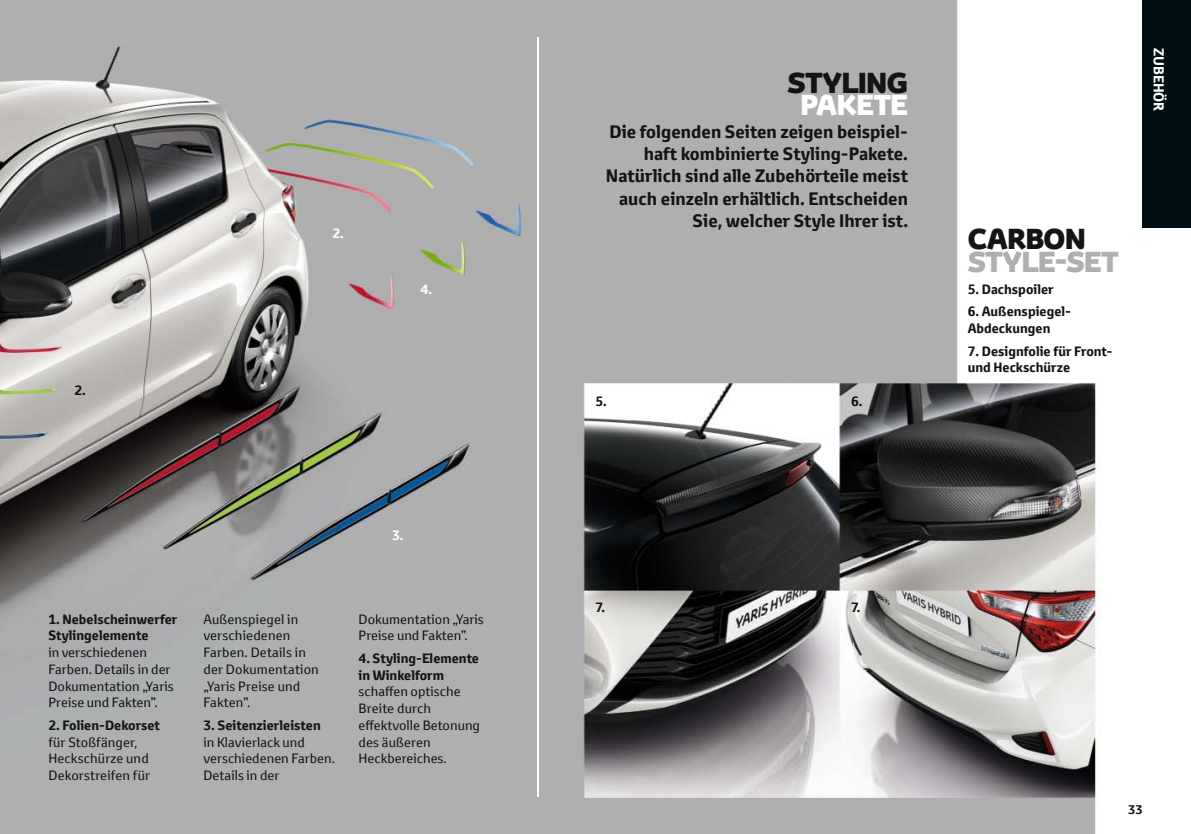
<style>
.page{position:relative;width:1191px;height:834px;background:#fff}
.page>*{position:absolute;margin:0;border:0;box-sizing:border-box;transform-origin:0 0}
.t1{font:800 28px "Toyota Display";letter-spacing:-.03em;color:#131413}
.t2{font:800 28px "Toyota Display";letter-spacing:-.025em;color:#afafb0}
.t3{font:800 28px "Toyota Display";letter-spacing:-.03em;color:#fff}
.t4{font:700 17.5px/22.4px "Toyota Text";color:#131413;text-align:right}
.t5{font:700 14px "Toyota Text";letter-spacing:-.01em;color:#fff}
.t6{font:13.12px/16.8px "Toyota Text";color:#131413}
.t7{font:700 13.12px/16.8px "Toyota Text";color:#131413}
.t8{font:700 13.12px "Toyota Text";color:#fff}
.t9{font:700 12.25px "Toyota Text";color:#131413}
</style>
<div class="page">
<img style="left:0;top:0;width:1190px;height:833px">
<hr style="left:537px;top:37px;width:1px;height:759px;background:#fff">
<div style="left:1142px;top:0;width:49px;height:227px;background:#010e13"></div>
<p class="t7" style="left:74px;top:381px;width:13px">2.</p>
<p class="t8" style="left:332px;top:225px;width:13px">2.</p>
<p class="t8" style="left:420px;top:280px;width:13px">4.</p>
<p class="t8" style="left:392px;top:526px;width:13px">3.</p>
<p class="t7" style="left:48px;top:610px;width:131px">1. Nebelscheinwerfer<br>Stylingelemente</p>
<p class="t6" style="left:48px;top:643px;width:127px">in verschiedenen<br>Farben. Details in der<br>Dokumentation „Yaris<br>Preise und Fakten”.</p>
<p class="t7" style="left:48px;top:716px;width:113px">2. Folien-Dekorset</p>
<p class="t6" style="left:48px;top:733px;width:103px">für Stoßfänger,<br>Heckschürze und<br>Dekorstreifen für</p>
<p class="t6" style="left:203px;top:610px;width:117px">Außenspiegel in verschiedenen<br>Farben. Details in der Dokumentation „Yaris Preise und<br>Fakten”.</p>
<p class="t7" style="left:203px;top:716px;width:119px">3. Seitenzierleisten</p>
<p class="t6" style="left:203px;top:733px;width:133px">in Klavierlack und verschiedenen Farben.<br>Details in der</p>
<p class="t6" style="left:358px;top:610px;width:127px">Dokumentation „Yaris<br>Preise und Fakten”.</p>
<p class="t7" style="left:358px;top:649px;width:122px">4. Styling-Elemente in Winkelform</p>
<p class="t6" style="left:358px;top:683px;width:123px">schaffen optische<br>Breite durch effektvolle Betonung des äußeren<br>Heckbereiches.</p>
<h1 class="t1" style="left:787px;top:63px;width:122px">STYLING</h1>
<h1 class="t3" style="left:800px;top:85px;width:110px">PAKETE</h1>
<h2 class="t4" style="left:606px;top:120px;width:304px">Die folgenden Seiten zeigen beispiel&shy;haft kombinierte Styling-Pakete.<br>Natürlich sind alle Zubehörteile meist auch einzeln erhältlich. Entscheiden Sie, welcher Style Ihrer ist.</h2>
<p class="t7" style="left:595px;top:392px;width:13px">5.</p>
<p class="t7" style="left:851px;top:392px;width:13px">6.</p>
<p class="t5" style="left:1168px;top:48px;width:64px;rotate:90deg">ZUBEHÖR</p>
<h1 class="t1" style="left:967px;top:219px;width:120px">CARBON</h1>
<h1 class="t2" style="left:967px;top:241px;width:152px">STYLE-SET</h1>
<p class="t7" style="left:967px;top:281px;width:88px">5. Dachspoiler</p>
<p class="t7" style="left:967px;top:303px;width:105px">6. Außenspiegel-<br>Abdeckungen</p>
<p class="t7" style="left:967px;top:342px;width:146px">7. Designfolie für Front&shy;und Heckschürze</p>
<p class="t7" style="left:595px;top:599px;width:11px">7.</p>
<p class="t7" style="left:851px;top:599px;width:11px">7.</p>
<p class="t9" style="left:1128px;top:800px;width:16px">33</p>
</div>
